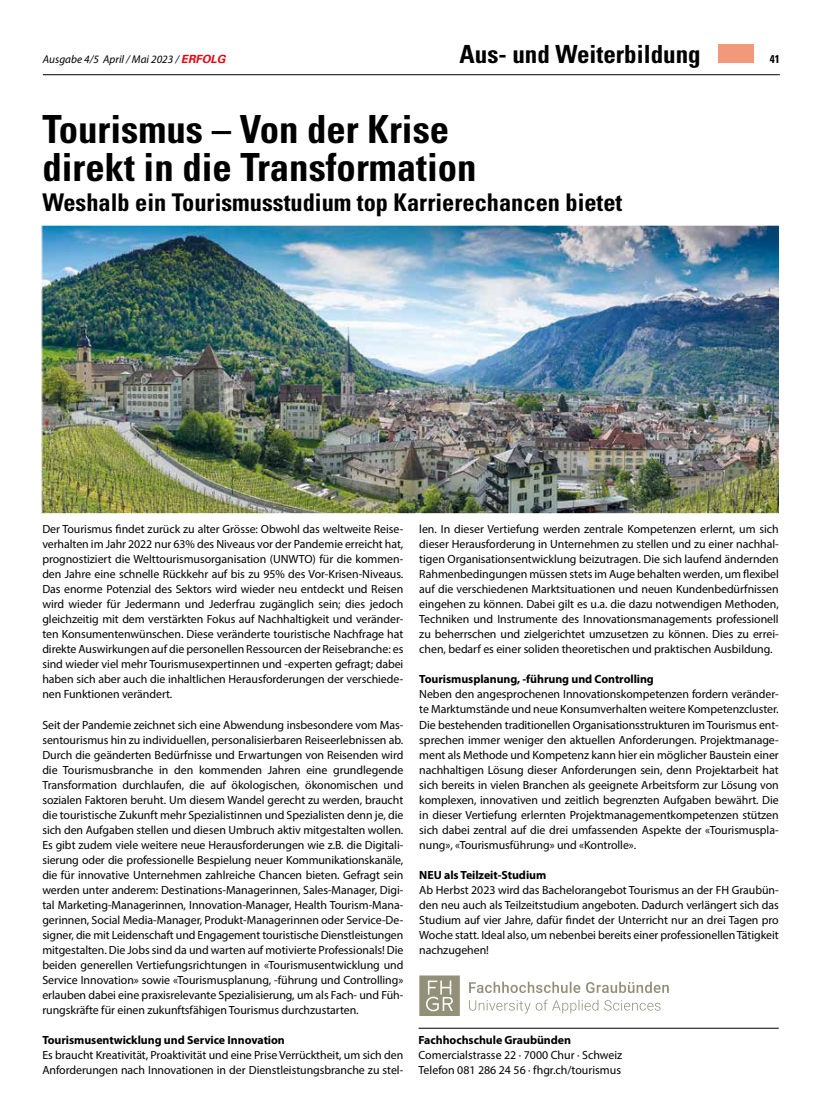
<style>
.page{position:relative;width:833px;height:1117px;background:#fff}
.page>*{position:absolute;margin:0;border:0;box-sizing:border-box;transform-origin:0 0}
.t1{font:700 condensed 38.75px/38.8px "Univers";color:#000}
.t2{font:700 condensed 25px "Univers";color:#000}
.t3{font:700 condensed 24.38px "Univers";color:#000}
.t4{font:11.88px/15px "Myriad Pro";letter-spacing:-.005em;color:#000;text-align:justify}
.t5{font:700 11.88px "Myriad Pro";letter-spacing:-.005em;color:#000}
.t6{font:italic 11.25px "Myriad Pro";color:#000}
.t7{font:700 condensed 11.25px "Univers";color:#000}
.s1{font-family:"Univers";font-weight:700;color:#e30613}
</style>
<div class="page">
<hr style="left:43px;top:74px;width:737px;height:1px;background:#000">
<div style="left:718px;top:44px;width:36px;height:18px;background:#f3997b"></div>
<img style="left:43px;top:227px;width:735px;height:285px">
<hr style="left:418px;top:1027px;width:360px;height:1px;background:#000">
<svg style="left:469px;top:999px;width:191px;height:14px"></svg>
<svg style="left:469px;top:981px;width:200px;height:11px"></svg>
<svg style="left:419px;top:975px;width:41px;height:40px"></svg>
<p class="t6" style="left:43px;top:52px;width:184px">Ausgabe 4/5 April / Mai 2023 / <span class="s1">ERFOLG</span></p>
<h2 class="t2" style="left:459px;top:38px;width:243px">Aus- und Weiterbildung</h2>
<p class="t7" style="left:770px;top:52px;width:11px">41</p>
<h1 class="t1" style="left:42px;top:109px;width:436px">Tourismus – Von der Krise direkt in die Transformation</h1>
<h3 class="t3" style="left:42px;top:188px;width:581px">Weshalb ein Tourismusstudium top Karrierechancen bietet</h3>
<p class="t4" style="left:42px;top:521px;width:362px">Der Tourismus findet zurück zu alter Grösse: Obwohl das weltweite Reise&shy;verhalten im Jahr 2022 nur 63% des Niveaus vor der Pandemie erreicht hat, prognostiziert die Welttourismusorganisation (UNWTO) für die kommen&shy;den Jahre eine schnelle Rückkehr auf bis zu 95% des Vor-Krisen-Niveaus.<br>Das enorme Potenzial des Sektors wird wieder neu entdeckt und Reisen wird wieder für Jedermann und Jederfrau zugänglich sein; dies jedoch gleichzeitig mit dem verstärkten Fokus auf Nachhaltigkeit und veränder&shy;ten Konsumentenwünschen. Diese veränderte touristische Nachfrage hat direkte Auswirkungen auf die personellen Ressourcen der Reisebranche: es sind wieder viel mehr Tourismusexpertinnen und -experten gefragt; dabei haben sich aber auch die inhaltlichen Herausforderungen der verschiede&shy;nen Funktionen verändert.</p>
<p class="t4" style="left:42px;top:716px;width:362px">Seit der Pandemie zeichnet sich eine Abwendung insbesondere vom Mas&shy;sentourismus hin zu individuellen, personalisierbaren Reiseerlebnissen ab.<br>Durch die geänderten Bedürfnisse und Erwartungen von Reisenden wird die Tourismusbranche in den kommenden Jahren eine grundlegende Transformation durchlaufen, die auf ökologischen, ökonomischen und sozialen Faktoren beruht. Um diesem Wandel gerecht zu werden, braucht die touristische Zukunft mehr Spezialistinnen und Spezialisten denn je, die sich den Aufgaben stellen und diesen Umbruch aktiv mitgestalten wollen.<br>Es gibt zudem viele weitere neue Herausforderungen wie z.B. die Digitali&shy;sierung oder die professionelle Bespielung neuer Kommunikationskanäle, die für innovative Unternehmen zahlreiche Chancen bieten. Gefragt sein werden unter anderem: Destinations-Managerinnen, Sales-Manager, Digi&shy;tal Marketing-Managerinnen, Innovation-Manager, Health Tourism-Mana&shy;gerinnen, Social Media-Manager, Produkt-Managerinnen oder Service-De&shy;signer, die mit Leidenschaft und Engagement touristische Dienstleistungen mitgestalten. Die Jobs sind da und warten auf motivierte Professionals! Die beiden generellen Vertiefungsrichtungen in «Tourismusentwicklung und Service Innovation» sowie «Tourismusplanung, -führung und Controlling» erlauben dabei eine praxisrelevante Spezialisierung, um als Fach- und Füh&shy;rungskräfte für einen zukunftsfähigen Tourismus durchzustarten.</p>
<p class="t5" style="left:42px;top:1031px;width:244px">Tourismusentwicklung und Service Innovation</p>
<p class="t4" style="left:42px;top:1046px;width:362px">Es braucht Kreativität, Proaktivität und eine Prise Verrücktheit, um sich den<br>Anforderungen nach Innovationen in der Dienstleistungsbranche zu stel-</p>
<p class="t4" style="left:419px;top:521px;width:361px">len. In dieser Vertiefung werden zentrale Kompetenzen erlernt, um sich dieser Herausforderung in Unternehmen zu stellen und zu einer nachhal&shy;tigen Organisationsentwicklung beizutragen. Die sich laufend ändernden Rahmenbedingungen müssen stets im Auge behalten werden, um flexibel auf die verschiedenen Marktsituationen und neuen Kundenbedürfnissen eingehen zu können. Dabei gilt es u.a. die dazu notwendigen Methoden, Techniken und Instrumente des Innovationsmanagements professionell zu beherrschen und zielgerichtet umzusetzen zu können. Dies zu errei&shy;chen, bedarf es einer soliden theoretischen und praktischen Ausbildung.</p>
<p class="t5" style="left:419px;top:671px;width:236px">Tourismusplanung, -führung und Controlling</p>
<p class="t4" style="left:419px;top:686px;width:361px">Neben den angesprochenen Innovationskompetenzen fordern veränder&shy;te Marktumstände und neue Konsumverhalten weitere Kompetenzcluster.<br>Die bestehenden traditionellen Organisationsstrukturen im Tourismus ent&shy;sprechen immer weniger den aktuellen Anforderungen. Projektmanage&shy;ment als Methode und Kompetenz kann hier ein möglicher Baustein einer nachhaltigen Lösung dieser Anforderungen sein, denn Projektarbeit hat sich bereits in vielen Branchen als geeignete Arbeitsform zur Lösung von komplexen, innovativen und zeitlich begrenzten Aufgaben bewährt. Die in dieser Vertiefung erlernten Projektmanagementkompetenzen stützen sich dabei zentral auf die drei umfassenden Aspekte der «Tourismuspla&shy;nung», «Tourismusführung» und «Kontrolle».</p>
<p class="t5" style="left:419px;top:866px;width:128px">NEU als Teilzeit-Studium</p>
<p class="t4" style="left:419px;top:881px;width:361px">Ab Herbst 2023 wird das Bachelorangebot Tourismus an der FH Graubün&shy;den neu auch als Teilzeitstudium angeboten. Dadurch verlängert sich das Studium auf vier Jahre, dafür findet der Unterricht nur an drei Tagen pro Woche statt. Ideal also, um nebenbei bereits einer professionellen Tätigkeit nachzugehen!</p>
<p class="t5" style="left:418px;top:1031px;width:154px">Fachhochschule Graubünden</p>
<p class="t4" style="left:418px;top:1046px;width:205px">Comercialstrasse 22 · 7000 Chur · Schweiz<br>Telefon 081 286 24 56 · fhgr.ch/tourismus</p>
</div>
